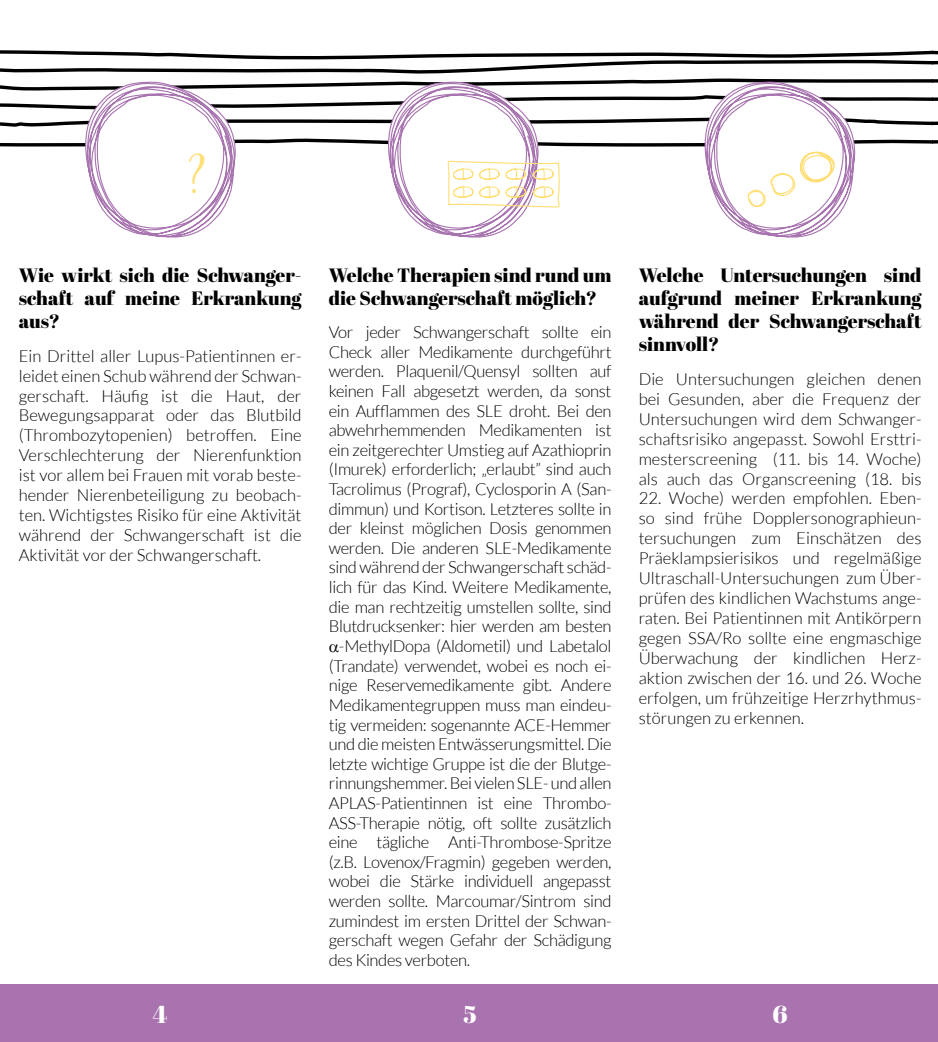
<style>
.page{position:relative;width:938px;height:1042px;background:#fff}
.page>*{position:absolute;margin:0;border:0;box-sizing:border-box;transform-origin:0 0}
.t1{font:47.43px "LF Script";color:#ffdf73}
.t2{font:24.5px "Abril Fatface";color:#fff}
.t3{font:19.25px/23.1px "Abril Fatface";color:#000;text-align:justify}
.t4{font:300 16.62px/19.9px "Lato";letter-spacing:-.02em;color:#000;text-align:justify}
</style>
<div class="page">
<div style="left:0;top:985px;width:938px;height:57px;background:#a873af"></div>
<svg style="left:0;top:50px;width:938px;height:188px"></svg>
<h1 class="t1" style="left:188px;top:147px;width:22px">?</h1>
<p class="t3" style="left:19px;top:263px;width:284px">Wie wirkt sich die Schwanger&shy;schaft auf meine Erkrankung aus?</p>
<p class="t4" style="left:19px;top:346px;width:284px">Ein Drittel aller Lupus-Patientinnen er&shy;leidet einen Schub während der Schwan&shy;gerschaft. Häufig ist die Haut, der Bewegungsapparat oder das Blutbild (Thrombozytopenien) betroffen. Eine Verschlechterung der Nierenfunktion ist vor allem bei Frauen mit vorab beste&shy;hender Nierenbeteiligung zu beobach&shy;ten. Wichtigstes Risiko für eine Aktivität während der Schwangerschaft ist die Aktivität vor der Schwangerschaft.</p>
<p class="t3" style="left:329px;top:263px;width:284px">Welche Therapien sind rund um die Schwangerschaft möglich?</p>
<p class="t4" style="left:329px;top:322px;width:284px">Vor jeder Schwangerschaft sollte ein</p>
<p class="t4" style="left:329px;top:342px;width:284px">Check aller Medikamente durchgeführt</p>
<p class="t4" style="left:329px;top:361px;width:284px">werden. Plaquenil/Quensyl sollten auf</p>
<p class="t4" style="left:329px;top:381px;width:284px">keinen Fall abgesetzt werden, da sonst</p>
<p class="t4" style="left:329px;top:401px;width:284px">ein Aufflammen des SLE droht. Bei den</p>
<p class="t4" style="left:329px;top:420px;width:284px">abwehrhemmenden Medikamenten ist</p>
<p class="t4" style="left:329px;top:440px;width:284px">ein zeitgerechter Umstieg auf Azathioprin</p>
<p class="t4" style="left:329px;top:459px;width:284px">(Imurek) erforderlich; „erlaubt” sind auch</p>
<p class="t4" style="left:329px;top:479px;width:284px">Tacrolimus (Prograf), Cyclosporin A (San-</p>
<p class="t4" style="left:329px;top:499px;width:284px">dimmun) und Kortison. Letzteres sollte in</p>
<p class="t4" style="left:329px;top:518px;width:284px">der kleinst möglichen Dosis genommen</p>
<p class="t4" style="left:329px;top:538px;width:284px">werden. Die anderen SLE-Medikamente</p>
<p class="t4" style="left:329px;top:557px;width:284px">sind während der Schwangerschaft schäd-</p>
<p class="t4" style="left:329px;top:577px;width:284px">lich für das Kind. Weitere Medikamente,</p>
<p class="t4" style="left:329px;top:597px;width:284px">die man rechtzeitig umstellen sollte, sind</p>
<p class="t4" style="left:329px;top:616px;width:284px">Blutdrucksenker: hier werden am besten</p>
<p class="t4" style="left:339px;top:636px;width:274px">-MethylDopa (Aldometil) und Labetalol</p>
<p class="t4" style="left:329px;top:656px;width:284px">(Trandate) verwendet, wobei es noch ei-</p>
<p class="t4" style="left:329px;top:675px;width:284px">nige Reservemedikamente gibt. Andere</p>
<p class="t4" style="left:329px;top:695px;width:284px">Medikamentegruppen muss man eindeu-</p>
<p class="t4" style="left:329px;top:715px;width:284px">tig vermeiden: sogenannte ACE-Hemmer</p>
<p class="t4" style="left:329px;top:734px;width:284px">und die meisten Entwässerungsmittel. Die</p>
<p class="t4" style="left:329px;top:754px;width:284px">letzte wichtige Gruppe ist die der Blutge-</p>
<p class="t4" style="left:329px;top:773px;width:284px">rinnungshemmer. Bei vielen SLE- und allen</p>
<p class="t4" style="left:329px;top:793px;width:284px">APLAS-Patientinnen ist eine Thrombo-</p>
<p class="t4" style="left:329px;top:813px;width:284px">ASS-Therapie nötig, oft sollte zusätzlich</p>
<p class="t4" style="left:329px;top:832px;width:284px">eine tägliche Anti-Thrombose-Spritze</p>
<p class="t4" style="left:329px;top:852px;width:284px">(z.B. Lovenox/Fragmin) gegeben werden,</p>
<p class="t4" style="left:329px;top:871px;width:284px">wobei die Stärke individuell angepasst</p>
<p class="t4" style="left:329px;top:891px;width:284px">werden sollte. Marcoumar/Sintrom sind</p>
<p class="t4" style="left:329px;top:911px;width:284px">zumindest im ersten Drittel der Schwan-</p>
<p class="t4" style="left:329px;top:930px;width:284px">gerschaft wegen Gefahr der Schädigung</p>
<p class="t4" style="left:329px;top:950px;width:143px">des Kindes verboten.</p>
<p class="t3" style="left:638px;top:263px;width:284px">Welche Untersuchungen sind aufgrund meiner Erkrankung während der Schwangerschaft sinnvoll?</p>
<p class="t4" style="left:638px;top:369px;width:284px">Die Untersuchungen gleichen denen bei Gesunden, aber die Frequenz der Untersuchungen wird dem Schwanger&shy;schaftsrisiko angepasst. Sowohl Ersttri&shy;mesterscreening (11. bis 14. Woche) als auch das Organscreening (18. bis</p>
<p class="t4" style="left:638px;top:488px;width:284px">22. Woche) werden empfohlen. Eben&shy;so sind frühe Dopplersonographieun&shy;tersuchungen zum Einschätzen des Präeklampsierisikos und regelmäßige Ultraschall-Untersuchungen zum Über&shy;prüfen des kindlichen Wachstums ange&shy;raten. Bei Patientinnen mit Antikörpern gegen SSA/Ro sollte eine engmaschige Überwachung der kindlichen Herz&shy;aktion zwischen der 16. und 26. Woche erfolgen, um frühzeitige Herzrhythmus&shy;störungen zu erkennen.</p>
<h2 class="t2" style="left:153px;top:997px;width:16px">4</h2>
<h2 class="t2" style="left:463px;top:997px;width:15px">5</h2>
<h2 class="t2" style="left:772px;top:997px;width:17px">6</h2>
</div>
